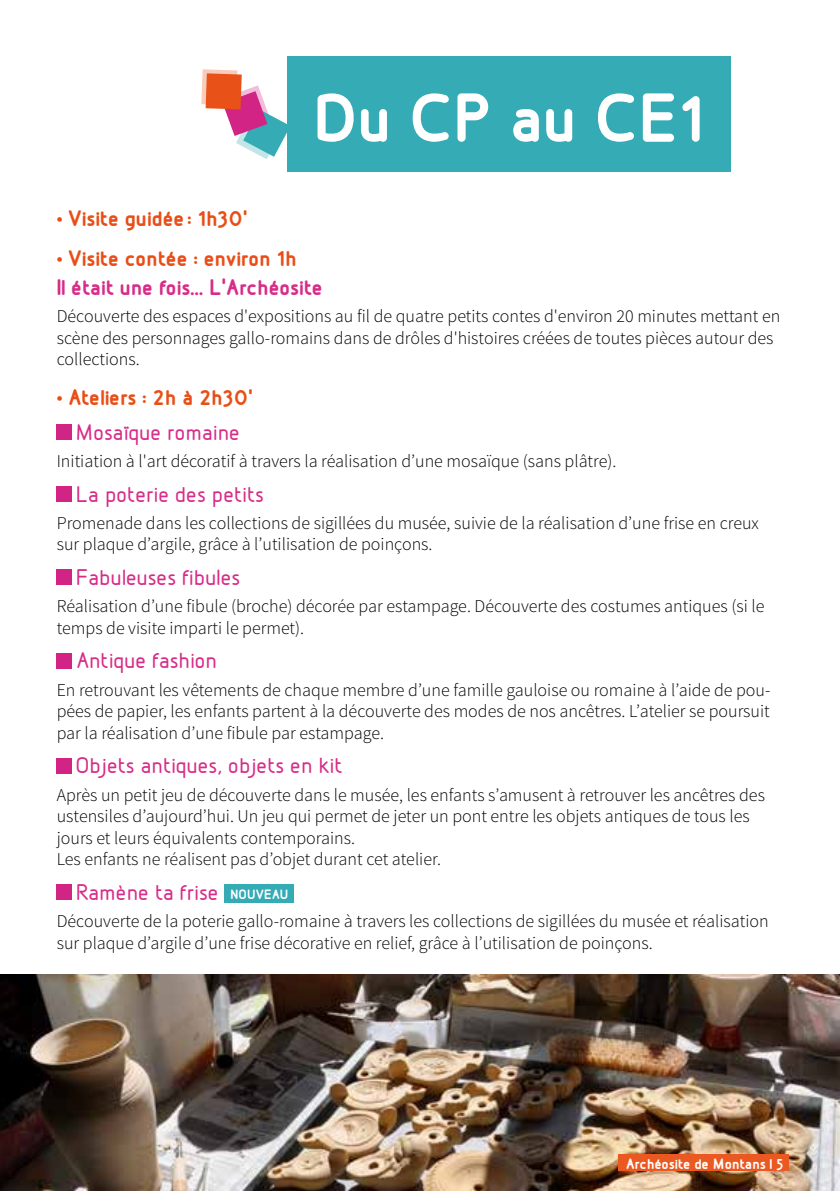
<style>
.page{position:relative;width:840px;height:1191px;background:#fff}
.page>*{position:absolute;margin:0;border:0;box-sizing:border-box;transform-origin:0 0}
.t1{font:700 73.2px "Designio";color:#fff}
.t2{font:500 24px "Designio";color:#d82c88}
.t3{font:700 24px "Designio";color:#e94e17}
.t4{font:700 24px "Designio";color:#d82c88}
.t5{font:300 18px/21.6px "Source Sans Pro";color:#000}
.t6{font:700 16px "Designio";color:#fff}
.s1{font-weight:700;font-size:14.4px;color:#fff}
</style>
<div class="page">
<div style="left:57px;top:424px;width:15px;height:16px;background:#d22484"></div>
<div style="left:57px;top:486px;width:15px;height:15px;background:#d22484"></div>
<div style="left:57px;top:569px;width:15px;height:16px;background:#d22484"></div>
<div style="left:57px;top:653px;width:15px;height:15px;background:#d22484"></div>
<div style="left:57px;top:758px;width:15px;height:15px;background:#d22484"></div>
<div style="left:57px;top:884px;width:15px;height:16px;background:#d22484"></div>
<div style="left:224px;top:884px;width:70px;height:18px;background:#34abb5"></div>
<img style="left:0;top:974px;width:839px;height:217px">
<div style="left:287px;top:57px;width:443px;height:115px;background:#34abb5"></div>
<svg style="left:201px;top:69px;width:86px;height:90px"></svg>
<div style="left:618px;top:1154px;width:170px;height:16px;background:#ea5921"></div>
<h1 class="t1" style="left:313px;top:79px;width:392px">Du CP au CE1</h1>
<h2 class="t3" style="left:57px;top:205px;width:192px">• Visite guidée : 1h30’</h2>
<h2 class="t3" style="left:57px;top:245px;width:241px">• Visite contée : environ 1h</h2>
<h2 class="t4" style="left:57px;top:274px;width:267px">Il était une fois... L'Archéosite</h2>
<p class="t5" style="left:57px;top:305px;width:724px">Découverte des espaces d'expositions au fil de quatre petits contes d'environ 20 minutes mettant en scène des personnages gallo-romains dans de drôles d'histoires créées de toutes pièces autour des collections.</p>
<h2 class="t3" style="left:57px;top:384px;width:197px">• Ateliers : 2h à 2h30’</h2>
<h2 class="t2" style="left:76px;top:420px;width:166px">Mosaïque romaine</h2>
<p class="t5" style="left:57px;top:450px;width:561px">Initiation à l'art décoratif à travers la réalisation d’une mosaïque (sans plâtre).</p>
<h2 class="t2" style="left:76px;top:481px;width:189px">La poterie des petits</h2>
<p class="t5" style="left:57px;top:512px;width:703px">Promenade dans les collections de sigillées du musée, suivie de la réalisation d’une frise en creux sur plaque d’argile, grâce à l’utilisation de poinçons.</p>
<h2 class="t2" style="left:76px;top:565px;width:166px">Fabuleuses fibules</h2>
<p class="t5" style="left:57px;top:595px;width:708px">Réalisation d’une fibule (broche) décorée par estampage. Découverte des costumes antiques (si le temps de visite imparti le permet).</p>
<h2 class="t2" style="left:76px;top:648px;width:143px">Antique fashion</h2>
<p class="t5" style="left:57px;top:679px;width:714px;text-align:justify">En retrouvant les vêtements de chaque membre d’une famille gauloise ou romaine à l’aide de pou&shy;pées de papier, les enfants partent à la découverte des modes de nos ancêtres. L’atelier se poursuit par la réalisation d’une fibule par estampage.</p>
<h2 class="t2" style="left:76px;top:753px;width:268px">Objets antiques, objets en kit</h2>
<p class="t5" style="left:57px;top:784px;width:709px">Après un petit jeu de découverte dans le musée, les enfants s’amusent à retrouver les ancêtres des ustensiles d’aujourd’hui. Un jeu qui permet de jeter un pont entre les objets antiques de tous les jours et leurs équivalents contemporains.<br>Les enfants ne réalisent pas d’objet durant cet atelier.</p>
<h2 class="t2" style="left:76px;top:879px;width:214px">Ramène ta frise <span class="s1">NOUVEAU</span></h2>
<p class="t5" style="left:57px;top:910px;width:713px">Découverte de la poterie gallo-romaine à travers les collections de sigillées du musée et réalisation sur plaque d’argile d’une frise décorative en relief, grâce à l’utilisation de poinçons.</p>
<p class="t6" style="left:625px;top:1154px;width:159px">Archéosite de Montans | 5</p>
</div>
